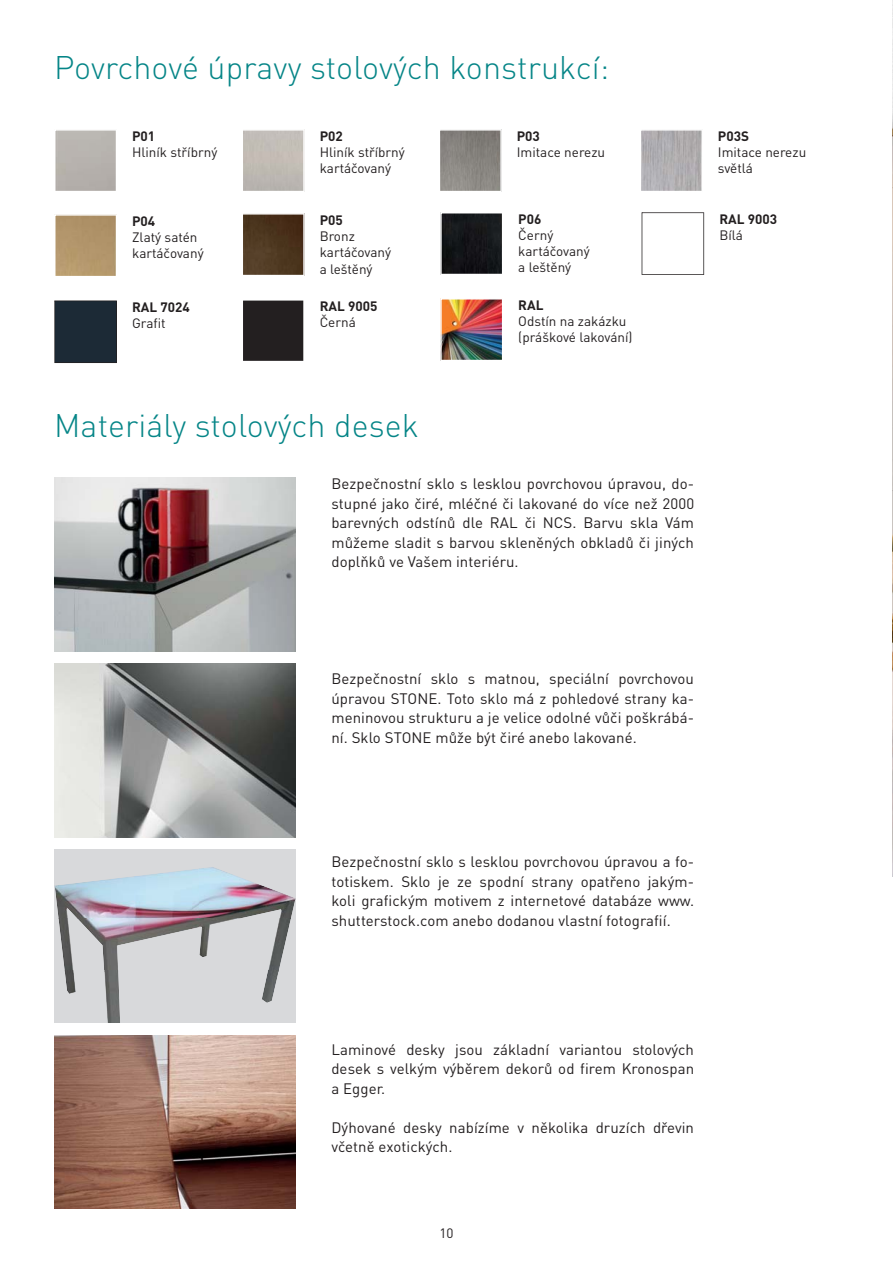
<style>
.page{position:relative;width:893px;height:1263px;background:#fff}
.page>*{position:absolute;margin:0;border:0;box-sizing:border-box;transform-origin:0 0}
.t1{font:300 32.25px "DINCE";letter-spacing:.005em;color:#058587}
.t2{font:15px/19.5px "DINCE";letter-spacing:.005em;color:#231f20;text-align:justify}
.t3{font:13.5px/16.2px "DINCE";color:#231f20}
.t4{font:700 13.5px "DINCE";color:#231f20}
</style>
<div class="page">
<img style="left:892px;top:0;width:1px;height:876px">
<svg style="left:55px;top:130px;width:61px;height:61px;background:#b7b3af"></svg>
<svg style="left:243px;top:129px;width:62px;height:63px;background:#c3beb8"></svg>
<svg style="left:440px;top:129px;width:62px;height:63px;background:#8f8c88"></svg>
<svg style="left:641px;top:130px;width:61px;height:61px;background:#b1afb2"></svg>
<svg style="left:54px;top:214px;width:63px;height:62px;background:#b79c74"></svg>
<div style="left:54px;top:300px;width:63px;height:63px;background:#1c2a36"></div>
<svg style="left:243px;top:213px;width:62px;height:63px;background:#58422d"></svg>
<div style="left:243px;top:300px;width:61px;height:61px;background:#231f20"></div>
<svg style="left:440px;top:212px;width:62px;height:63px;background:#242528"></svg>
<img style="left:440px;top:298px;width:62px;height:63px">
<svg style="left:642px;top:212px;width:62px;height:63px"></svg>
<img style="left:54px;top:477px;width:242px;height:174px">
<img style="left:54px;top:663px;width:242px;height:174px">
<div style="left:54px;top:849px;width:242px;height:174px;background:#d8d9db"></div>
<img style="left:54px;top:867px;width:242px;height:104px">
<img style="left:64px;top:971px;width:56px;height:52px">
<img style="left:262px;top:971px;width:17px;height:32px">
<img style="left:54px;top:1035px;width:242px;height:174px">
<h1 class="t1" style="left:54px;top:56px;width:557px">Povrchové úpravy stolových konstrukcí:</h1>
<p class="t4" style="left:132px;top:131px;width:25px">P01</p>
<p class="t3" style="left:132px;top:146px;width:87px">Hliník stříbrný</p>
<p class="t4" style="left:320px;top:131px;width:25px">P02</p>
<p class="t3" style="left:320px;top:146px;width:87px">Hliník stříbrný kartáčovaný</p>
<p class="t4" style="left:517px;top:131px;width:25px">P03</p>
<p class="t3" style="left:517px;top:146px;width:90px">Imitace nerezu</p>
<p class="t4" style="left:718px;top:131px;width:33px">P03S</p>
<p class="t3" style="left:718px;top:146px;width:90px">Imitace nerezu světlá</p>
<p class="t4" style="left:132px;top:216px;width:25px">P04</p>
<p class="t3" style="left:132px;top:231px;width:73px">Zlatý satén kartáčovaný</p>
<p class="t4" style="left:132px;top:302px;width:59px">RAL 7024</p>
<p class="t3" style="left:132px;top:317px;width:35px">Grafit</p>
<p class="t4" style="left:320px;top:215px;width:25px">P05</p>
<p class="t3" style="left:320px;top:230px;width:73px">Bronz kartáčovaný a leštěný</p>
<p class="t4" style="left:320px;top:301px;width:59px">RAL 9005</p>
<p class="t3" style="left:320px;top:316px;width:38px">Černá</p>
<p class="t4" style="left:518px;top:214px;width:25px">P06</p>
<p class="t3" style="left:518px;top:229px;width:73px">Černý kartáčovaný a leštěný</p>
<p class="t4" style="left:518px;top:300px;width:27px">RAL</p>
<p class="t3" style="left:518px;top:315px;width:116px">Odstín na zakázku (práškové lakování)</p>
<p class="t4" style="left:719px;top:214px;width:59px">RAL 9003</p>
<p class="t3" style="left:719px;top:229px;width:25px">Bílá</p>
<h1 class="t1" style="left:54px;top:414px;width:366px">Materiály stolových desek</h1>
<p class="t2" style="left:331px;top:476px;width:364px">Bezpečnostní sklo s lesklou povrchovou úpravou, do&shy;stupné jako čiré, mléčné či lakované do více než 2000 barevných odstínů dle RAL či NCS. Barvu skla Vám můžeme sladit s barvou skleněných obkladů či jiných doplňků ve Vašem interiéru.</p>
<p class="t2" style="left:331px;top:671px;width:364px">Bezpečnostní sklo s matnou, speciální povrchovou úpravou STONE. Toto sklo má z pohledové strany ka&shy;meninovou strukturu a je velice odolné vůči poškrábá&shy;ní. Sklo STONE může být čiré anebo lakované.</p>
<p class="t2" style="left:331px;top:854px;width:364px">Bezpečnostní sklo s lesklou povrchovou úpravou a fo&shy;totiskem. Sklo je ze spodní strany opatřeno jakým&shy;koli grafickým motivem z internetové databáze www. shutterstock.com anebo dodanou vlastní fotografií.</p>
<p class="t2" style="left:331px;top:1041px;width:364px">Laminové desky jsou základní variantou stolových desek s velkým výběrem dekorů od firem Kronospan a Egger.</p>
<p class="t2" style="left:331px;top:1119px;width:364px">Dýhované desky nabízíme v několika druzích dřevin včetně exotických.</p>
<p class="t3" style="left:439px;top:1227px;width:16px">10</p>
</div>
